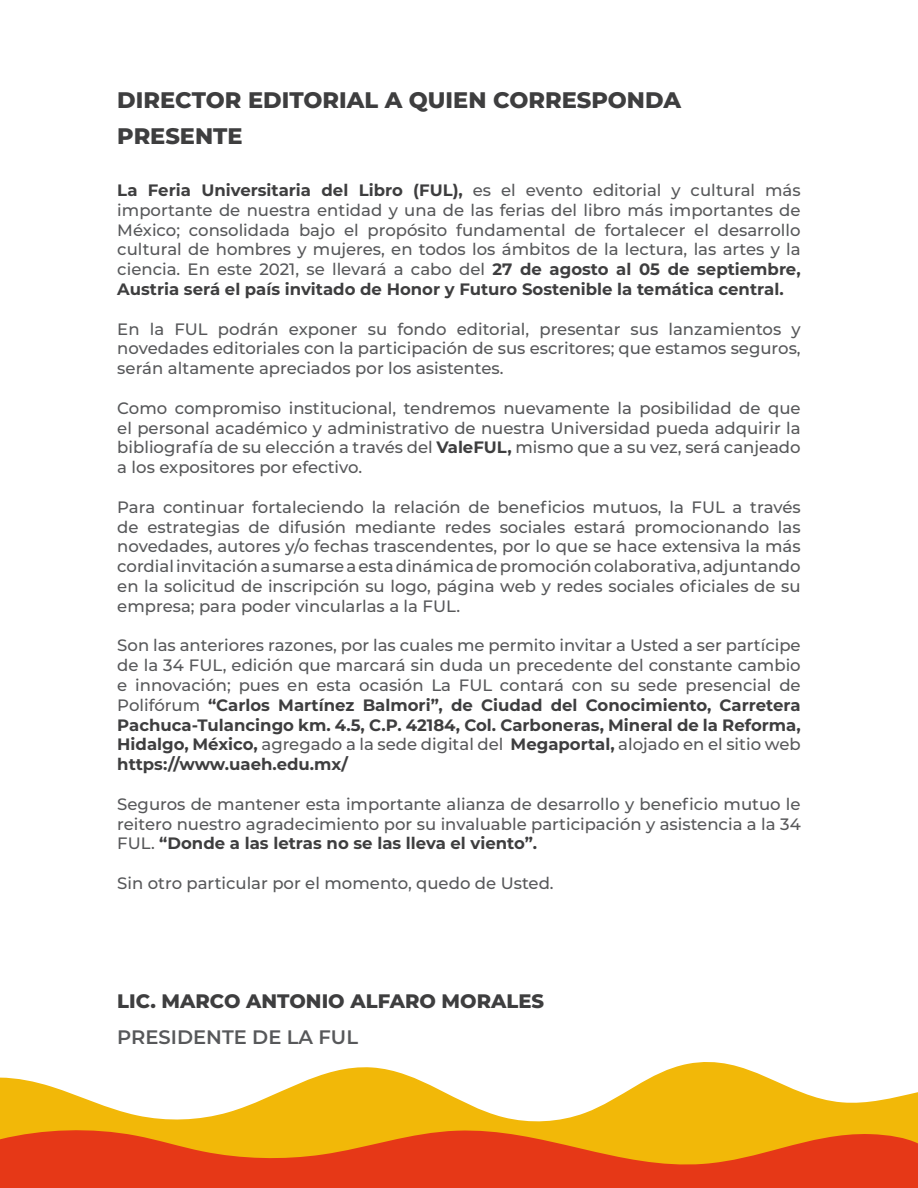
<style>
.page{position:relative;width:918px;height:1188px;background:#fff}
.page>*{position:absolute;margin:0;border:0;box-sizing:border-box;transform-origin:0 0}
.t1{font:800 22.5px "Montserrat";color:#3e3e3f}
.t2{font:800 19.5px "Montserrat";color:#3e3e3f}
.t3{font:600 19.5px "Montserrat";color:#57585a}
.t4{font:500 16.5px/19.8px "Montserrat";color:#57585a;text-align:justify}
.s1{font-weight:700;color:#3e3e3f}
</style>
<div class="page">
<svg style="left:0;top:1062px;width:918px;height:65px;fill:#f2b808"></svg>
<svg style="left:0;top:1127px;width:918px;height:61px;background:#e95d12"></svg>
<p class="t1" style="left:117px;top:84px;width:565px">DIRECTOR EDITORIAL A QUIEN CORRESPONDA</p>
<p class="t1" style="left:117px;top:120px;width:127px">PRESENTE</p>
<p class="t4" style="left:117px;top:180px;width:685px"><span class="s1">La Feria Universitaria del Libro (FUL),</span> es el evento editorial y cultural más importante de nuestra entidad y una de las ferias del libro más importantes de México; consolidada bajo el propósito fundamental de fortalecer el desarrollo cultural de hombres y mujeres, en todos los ámbitos de la lectura, las artes y la ciencia. En este 2021, se llevará a cabo del <span class="s1">27 de agosto al 05 de septiembre, Austria será el país invitado de Honor y Futuro Sostenible la temática central.</span></p>
<p class="t4" style="left:117px;top:318px;width:685px">En la FUL podrán exponer su fondo editorial, presentar sus lanzamientos y novedades editoriales con la participación de sus escritores; que estamos seguros, serán altamente apreciados por los asistentes.</p>
<p class="t4" style="left:117px;top:397px;width:685px">Como compromiso institucional, tendremos nuevamente la posibilidad de que el personal académico y administrativo de nuestra Universidad pueda adquirir la bibliografía de su elección a través del <span class="s1">ValeFUL,</span> mismo que a su vez, será canjeado a los expositores por efectivo.</p>
<p class="t4" style="left:117px;top:496px;width:685px">Para continuar fortaleciendo la relación de beneficios mutuos, la FUL a través de estrategias de difusión mediante redes sociales estará promocionando las novedades, autores y/o fechas trascendentes, por lo que se hace extensiva la más cordial invitación a sumarse a esta dinámica de promoción colaborativa, adjuntando en la solicitud de inscripción su logo, página web y redes sociales oficiales de su empresa; para poder vincularlas a la FUL.</p>
<p class="t4" style="left:117px;top:635px;width:685px">Son las anteriores razones, por las cuales me permito invitar a Usted a ser partícipe de la 34 FUL, edición que marcará sin duda un precedente del constante cambio e innovación; pues en esta ocasión La FUL contará con su sede presencial de Polifórum <span class="s1">“Carlos Martínez Balmori”, de Ciudad del Conocimiento, Carretera Pachuca-Tulancingo km. 4.5, C.P. 42184, Col. Carboneras, Mineral de la Reforma, Hidalgo, México,</span> agregado a la sede digital del <span class="s1">Megaportal,</span> alojado en el sitio web <span class="s1">https://www.uaeh.edu.mx/</span></p>
<p class="t4" style="left:117px;top:793px;width:685px">Seguros de mantener esta importante alianza de desarrollo y beneficio mutuo le reitero nuestro agradecimiento por su invaluable participación y asistencia a la 34<br>FUL. <span class="s1">“Donde a las letras no se las lleva el viento”.</span></p>
<p class="t4" style="left:117px;top:873px;width:438px">Sin otro particular por el momento, quedo de Usted.</p>
<p class="t2" style="left:117px;top:987px;width:428px">LIC. MARCO ANTONIO ALFARO MORALES</p>
<p class="t3" style="left:117px;top:1023px;width:242px">PRESIDENTE DE LA FUL</p>
</div>
